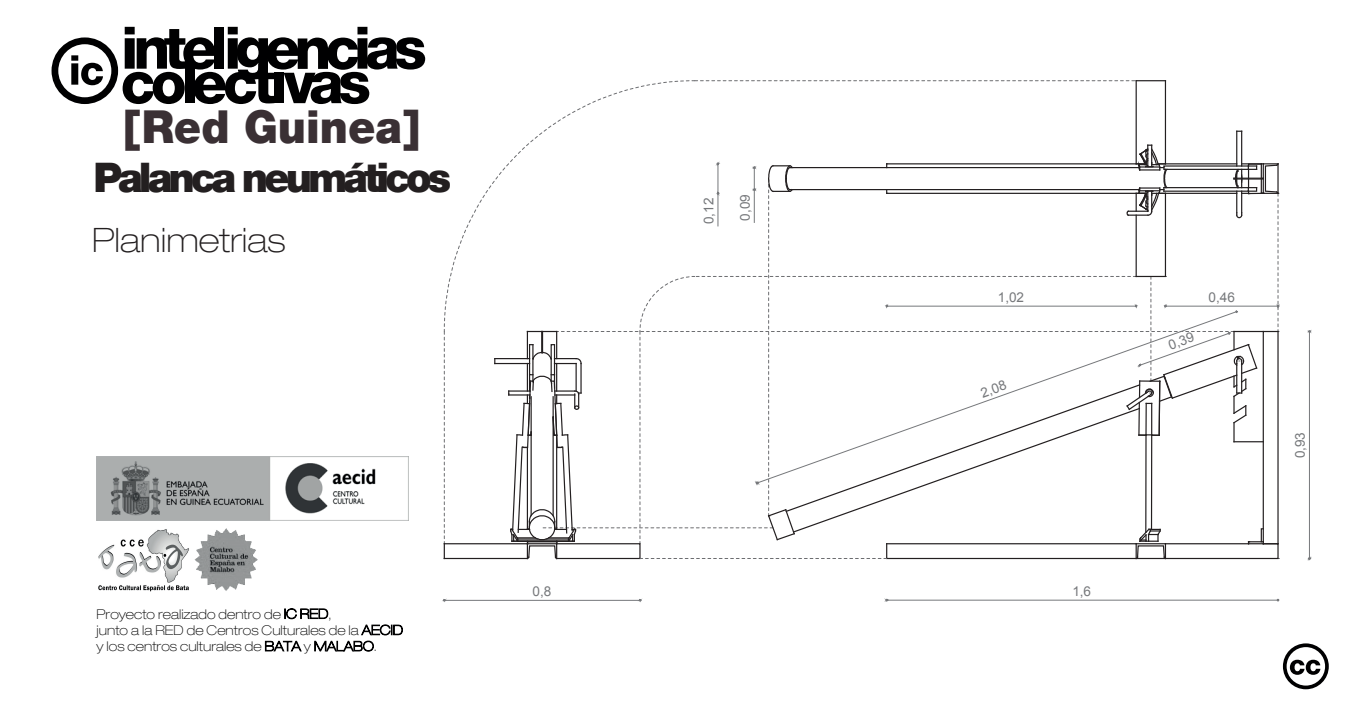
<style>
.page{position:relative;width:1350px;height:717px;background:#fff}
.page>*{position:absolute;margin:0;border:0;box-sizing:border-box;transform-origin:0 0}
.t1{font:900 45.45px "Helvetica 95";color:#3a3034;scale:.96 1}
.t2{font:900 40.65px "Helvetica 95";letter-spacing:-.1em;color:#231f20}
.t3{font:100 expanded 33.75px "Helvetica Neue LT Std";color:#231f20}
.t4{font:100 expanded 13.5px/16.2px "Helvetica Neue LT Std";color:#000001}
.t5{font:13.5px "Arial";letter-spacing:-.005em;color:#76787b}
</style>
<div class="page">
<svg style="left:265px;top:608px;width:138px;height:44px"></svg>
<img style="left:194px;top:528px;width:64px;height:63px">
<img style="left:98px;top:529px;width:91px;height:63px">
<img style="left:97px;top:457px;width:311px;height:63px">
<svg style="left:1283px;top:643px;width:46px;height:46px"></svg>
<svg style="left:52px;top:27px;width:373px;height:77px"></svg>
<hr style="left:887px;top:600px;width:391px;height:1px;background:#76787b">
<svg style="left:444px;top:80px;width:252px;height:252px"></svg>
<hr style="left:1309px;top:332px;width:1px;height:226px;background:#76787b">
<hr style="left:444px;top:600px;width:196px;height:1px;background:#76787b">
<svg style="left:444px;top:332px;width:1px;height:226px"></svg>
<hr style="left:444px;top:543px;width:83px;height:1px;background:#231f20">
<hr style="left:444px;top:558px;width:83px;height:1px;background:#231f20">
<hr style="left:495px;top:363px;width:35px;height:1px;background:#231f20">
<hr style="left:495px;top:358px;width:35px;height:1px;background:#231f20">
<svg style="left:695px;top:80px;width:470px;height:1px"></svg>
<hr style="left:1165px;top:81px;width:1px;height:83px;background:#231f20">
<hr style="left:1136px;top:81px;width:1px;height:83px;background:#231f20">
<hr style="left:1236px;top:131px;width:1px;height:35px;background:#231f20">
<hr style="left:1241px;top:131px;width:1px;height:35px;background:#231f20">
<svg style="left:508px;top:145px;width:772px;height:415px"></svg>
<h1 class="t1" style="left:124px;top:100px;width:310px">[Red Guinea]</h1>
<h2 class="t2" style="left:94px;top:153px;width:359px">Palanca neumáticos</h2>
<h3 class="t3" style="left:92px;top:220px;width:195px">Planimetrias</h3>
<p class="t4" style="left:97px;top:606px;width:186px">Proyecto realizado dentro de</p>
<p class="t4" style="left:97px;top:606px;width:264px;text-indent:232px">, junto a la RED de Centros Culturales de la y los centros culturales de</p>
<p class="t4" style="left:304px;top:638px;width:9px">y</p>
<p class="t4" style="left:374px;top:638px;width:4px">.</p>
<p class="t5" style="left:533px;top:582px;width:20px">0,8</p>
<p class="t5" style="left:700px;top:224px;width:28px;rotate:-90deg">0,12</p>
<p class="t5" style="left:736px;top:221px;width:28px;rotate:-90deg">0,09</p>
<p class="t5" style="left:998px;top:288px;width:28px">1,02</p>
<p class="t5" style="left:1208px;top:288px;width:28px">0,46</p>
<p class="t5" style="left:978px;top:385px;width:28px;rotate:-20deg">2,08</p>
<p class="t5" style="left:1072px;top:582px;width:20px">1,6</p>
<p class="t5" style="left:1166px;top:337px;width:28px;rotate:-20deg">0,39</p>
<p class="t5" style="left:1291px;top:458px;width:28px;rotate:-90deg">0,93</p>
</div>
